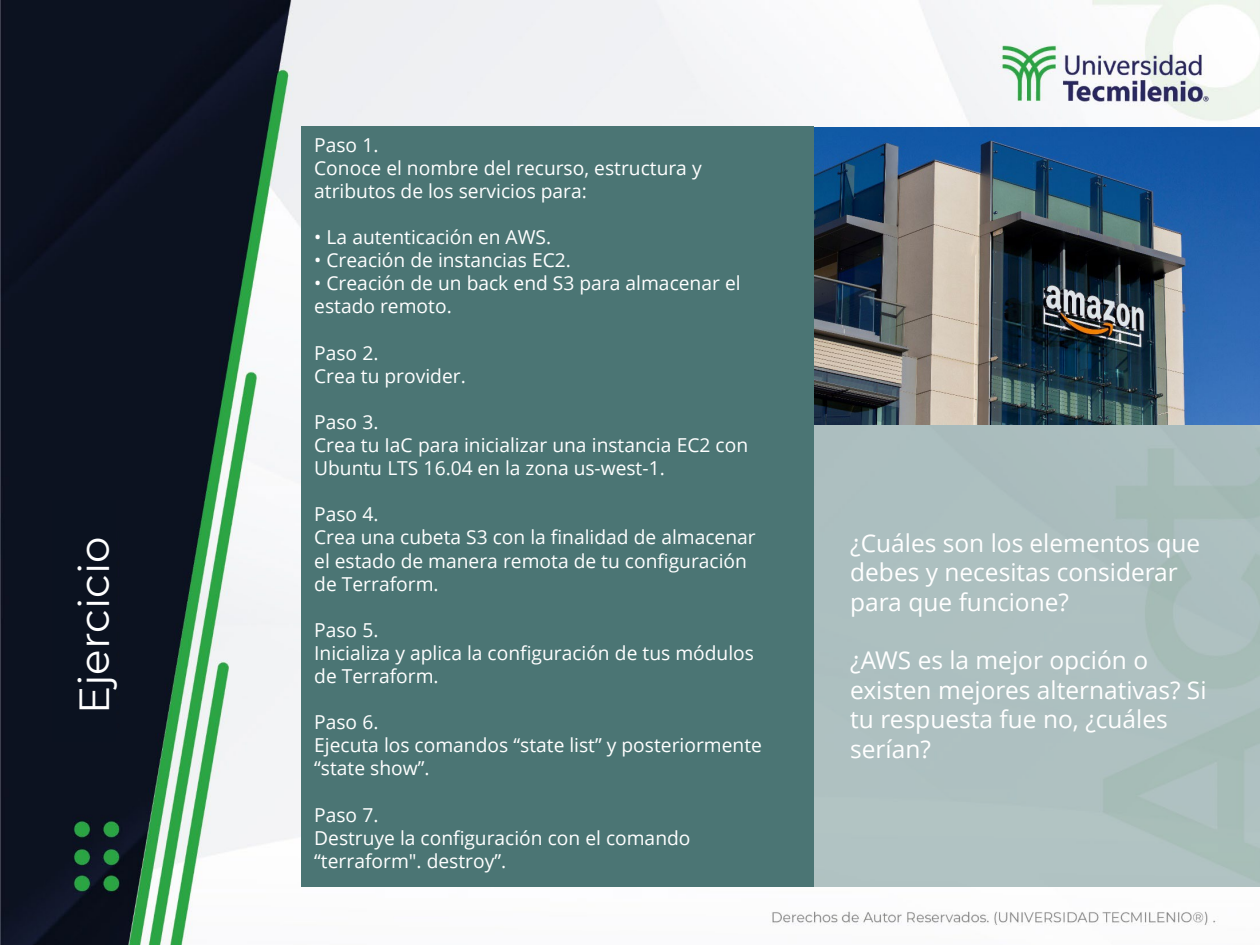
<style>
.page{position:relative;width:1260px;height:945px;background:#fff}
.page>*{position:absolute;margin:0;border:0;box-sizing:border-box;transform-origin:0 0}
.t1{font:42px "Montserrat";color:#fff}
.t2{font:24.5px/29.4px "Open Sans";color:#fff}
.t3{font:19.25px/23.1px "Open Sans";color:#fff}
</style>
<div class="page">
<img style="left:0;top:0;width:1260px;height:945px">
<div style="left:52px;top:500px;width:64px;height:242px;background:#0b1220"></div>
<div style="left:814px;top:424px;width:446px;height:462px;background:#adc0c0"></div>
<div style="left:302px;top:126px;width:512px;height:760px;background:#4b7574"></div>
<img style="left:814px;top:127px;width:446px;height:297px">
<h1 class="t1" style="left:65px;top:714px;width:180px;rotate:-90deg">Ejercicio</h1>
<p class="t3" style="left:314px;top:133px;width:389px">Paso 1.<br>Conoce el nombre del recurso, estructura y atributos de los servicios para:</p>
<p class="t3" style="left:314px;top:225px;width:238px">• La autenticación en AWS.</p>
<p class="t3" style="left:314px;top:248px;width:258px">• Creación de instancias EC2.</p>
<p class="t3" style="left:314px;top:271px;width:428px">• Creación de un back end S3 para almacenar el estado remoto.</p>
<p class="t3" style="left:314px;top:341px;width:153px">Paso 2.<br>Crea tu provider.</p>
<p class="t3" style="left:314px;top:410px;width:435px">Paso 3.<br>Crea tu IaC para inicializar una instancia EC2 con<br>Ubuntu LTS 16.04 en la zona us-west-1.</p>
<p class="t3" style="left:314px;top:502px;width:443px">Paso 4.<br>Crea una cubeta S3 con la finalidad de almacenar el estado de manera remota de tu configuración de Terraform.</p>
<p class="t3" style="left:314px;top:618px;width:441px">Paso 5.<br>Inicializa y aplica la configuración de tus módulos de Terraform.</p>
<p class="t3" style="left:314px;top:710px;width:449px">Paso 6.<br>Ejecuta los comandos “state list” y posteriormente “state show”.</p>
<p class="t3" style="left:314px;top:803px;width:378px">Paso 7.<br>Destruye la configuración con el comando “terraform". destroy”.</p>
<p class="t2" style="left:850px;top:528px;width:351px">¿Cuáles son los elementos que debes y necesitas considerar para que funcione?</p>
<p class="t2" style="left:850px;top:645px;width:358px">¿AWS es la mejor opción o existen mejores alternativas? Si tu respuesta fue no, ¿cuáles serían?</p>
</div>
